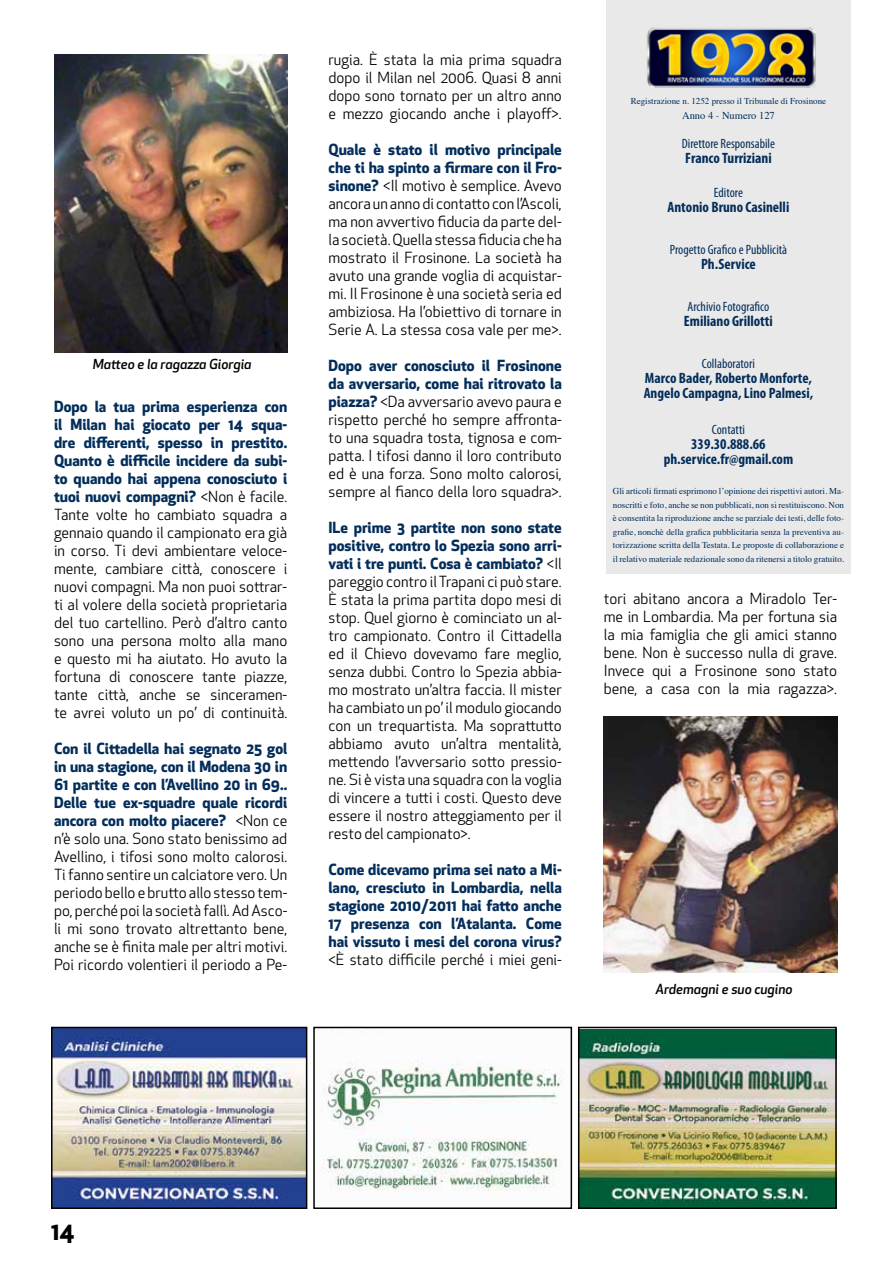
<style>
.page{position:relative;width:893px;height:1263px;background:#fff}
.page>*{position:absolute;margin:0;border:0;box-sizing:border-box;transform-origin:0 0}
.t1{font:700 24px "Apex New";color:#000}
.t2{font:15px/18px "Apex New";color:#000;text-align:justify}
.t3{font:700 condensed 15px/15px "Myriad Pro";color:#032d5a}
.t4{font:700 15px/18px "Apex New";color:#032d5a;text-align:justify}
.t5{font:condensed 13.5px "Myriad Pro";color:#032d5a}
.t6{font:italic 500 13.5px "Apex New";color:#000}
.t7{font:10.5px "Times";color:#032d5a}
.t8{font:9px/13.5px "Times";color:#032d5a;text-align:justify}
.s1{font-weight:700;color:#032d5a}
</style>
<div class="page">
<div style="left:606px;top:0;width:244px;height:574px;background:#e9e9e9"></div>
<img style="left:647px;top:27px;width:169px;height:61px">
<img style="left:54px;top:1030px;width:250px;height:176px">
<div style="left:51px;top:1027px;width:256px;height:182px;border:2px solid #000"></div>
<img style="left:323px;top:1061px;width:240px;height:130px">
<div style="left:313px;top:1027px;width:259px;height:182px;border:2px solid #000"></div>
<img style="left:581px;top:1030px;width:253px;height:176px">
<div style="left:578px;top:1027px;width:259px;height:182px;border:2px solid #000"></div>
<img style="left:54px;top:54px;width:233px;height:299px">
<img style="left:604px;top:716px;width:233px;height:256px">
<p class="t6" style="left:93px;top:355px;width:160px">Matteo e la ragazza Giorgia</p>
<p class="t2" style="left:54px;top:397px;width:235px"><span class="s1">Dopo la tua prima esperienza con il Milan hai giocato per 14 squa&shy;dre differenti, spesso in prestito.<br>Quanto è difficile incidere da subi&shy;to quando hai appena conosciuto i tuoi nuovi compagni?</span> &lt;Non è facile.<br>Tante volte ho cambiato squadra a gennaio quando il campionato era già in corso. Ti devi ambientare veloce&shy;mente, cambiare città, conoscere i nuovi compagni. Ma non puoi sottrar&shy;ti al volere della società proprietaria del tuo cartellino. Però d’altro canto sono una persona molto alla mano e questo mi ha aiutato. Ho avuto la fortuna di conoscere tante piazze, tante città, anche se sinceramen&shy;te avrei voluto un po’ di continuità.</p>
<p class="t2" style="left:54px;top:739px;width:235px"><span class="s1">Con il Cittadella hai segnato 25 gol in una stagione, con il Modena 30 in 61 partite e con l’Avellino 20 in 69..<br>Delle tue ex-squadre quale ricordi ancora con molto piacere?</span> &lt;Non ce n’è solo una. Sono stato benissimo ad Avellino, i tifosi sono molto calorosi.<br>Ti fanno sentire un calciatore vero. Un periodo bello e brutto allo stesso tem&shy;po, perché poi la società fallì. Ad Asco&shy;li mi sono trovato altrettanto bene, anche se è finita male per altri motivi.<br>Poi ricordo volentieri il periodo a Pe-</p>
<p class="t2" style="left:328px;top:51px;width:235px">rugia. È stata la mia prima squadra dopo il Milan nel 2006. Quasi 8 anni dopo sono tornato per un altro anno e mezzo giocando anche i playoff&gt;.</p>
<p class="t2" style="left:328px;top:141px;width:235px"><span class="s1">Quale è stato il motivo principale che ti ha spinto a firmare con il Fro&shy;sinone?</span> &lt;Il motivo è semplice. Avevo ancora un anno di contatto con l’Ascoli, ma non avvertivo fiducia da parte del&shy;la società. Quella stessa fiducia che ha mostrato il Frosinone. La società ha avuto una grande voglia di acquistar&shy;mi. Il Frosinone è una società seria ed ambiziosa. Ha l’obiettivo di tornare in Serie A. La stessa cosa vale per me&gt;.</p>
<p class="t2" style="left:328px;top:357px;width:235px"><span class="s1">Dopo aver conosciuto il Frosinone da avversario, come hai ritrovato la piazza?</span> &lt;Da avversario avevo paura e rispetto perché ho sempre affronta&shy;to una squadra tosta, tignosa e com&shy;patta. I tifosi danno il loro contributo ed è una forza. Sono molto calorosi, sempre al fianco della loro squadra&gt;.</p>
<p class="t2" style="left:328px;top:519px;width:235px"><span class="s1">ILe prime 3 partite non sono state positive, contro lo Spezia sono arri&shy;vati i tre punti. Cosa è cambiato?</span> &lt;Il pareggio contro il Trapani ci può stare.<br>È stata la prima partita dopo mesi di stop. Quel giorno è cominciato un al&shy;tro campionato. Contro il Cittadella ed il Chievo dovevamo fare meglio, senza dubbi. Contro lo Spezia abbia&shy;mo mostrato un’altra faccia. Il mister ha cambiato un po’ il modulo giocando con un trequartista. Ma soprattutto abbiamo avuto un’altra mentalità, mettendo l’avversario sotto pressio&shy;ne. Si è vista una squadra con la voglia di vincere a tutti i costi. Questo deve essere il nostro atteggiamento per il resto del campionato&gt;.</p>
<p class="t4" style="left:328px;top:860px;width:235px">Come dicevamo prima sei nato a Mi&shy;lano, cresciuto in Lombardia, nella stagione 2010/2011 hai fatto anche 17 presenza con l’Atalanta. Come hai vissuto i mesi del corona virus?</p>
<p class="t2" style="left:328px;top:951px;width:235px">&lt;È stato difficile perché i miei geni-</p>
<p class="t8" style="left:631px;top:94px;width:197px">Registrazione n. 1252 presso il Tribunale di Frosinone</p>
<p class="t7" style="left:682px;top:106px;width:94px">Anno 4 - Numero 127</p>
<p class="t5" style="left:682px;top:135px;width:95px">Direttore Responsabile</p>
<p class="t3" style="left:685px;top:150px;width:88px">Franco Turriziani</p>
<p class="t5" style="left:714px;top:184px;width:31px">Editore</p>
<p class="t3" style="left:668px;top:199px;width:123px">Antonio Bruno Casinelli</p>
<p class="t5" style="left:670px;top:241px;width:119px">Progetto Grafico e Pubblicità</p>
<p class="t3" style="left:701px;top:256px;width:56px">Ph.Service</p>
<p class="t5" style="left:687px;top:298px;width:83px">Archivio Fotografico</p>
<p class="t3" style="left:684px;top:313px;width:90px">Emiliano Grillotti</p>
<p class="t5" style="left:702px;top:355px;width:54px">Collaboratori</p>
<p class="t3" style="left:644px;top:370px;width:171px">Marco Bader, Roberto Monforte,<br>Angelo Campagna, Lino Palmesi,</p>
<p class="t5" style="left:712px;top:421px;width:34px">Contatti</p>
<p class="t3" style="left:664px;top:436px;width:131px;text-align:center">339.30.888.66 ph.service.fr@gmail.com</p>
<p class="t8" style="left:613px;top:484px;width:233px">Gli articoli firmati esprimono l’opinione dei rispettivi autori. Ma&shy;noscritti e foto, anche se non pubblicati, non si restituiscono. Non è consentita la riproduzione anche se parziale dei testi, delle foto&shy;grafie, nonchè della grafica pubblicitaria senza la preventiva au&shy;torizzazione scritta della Testata. Le proposte di collaborazione e il relativo materiale redazionale sono da ritenersi a titolo gratuito.</p>
<p class="t2" style="left:604px;top:590px;width:235px">tori abitano ancora a Miradolo Ter&shy;me in Lombardia. Ma per fortuna sia la mia famiglia che gli amici stanno bene. Non è successo nulla di grave.<br>Invece qui a Frosinone sono stato bene, a casa con la mia ragazza&gt;.</p>
<p class="t6" style="left:655px;top:979px;width:139px">Ardemagni e suo cugino</p>
<h1 class="t1" style="left:51px;top:1213px;width:25px">14</h1>
</div>
